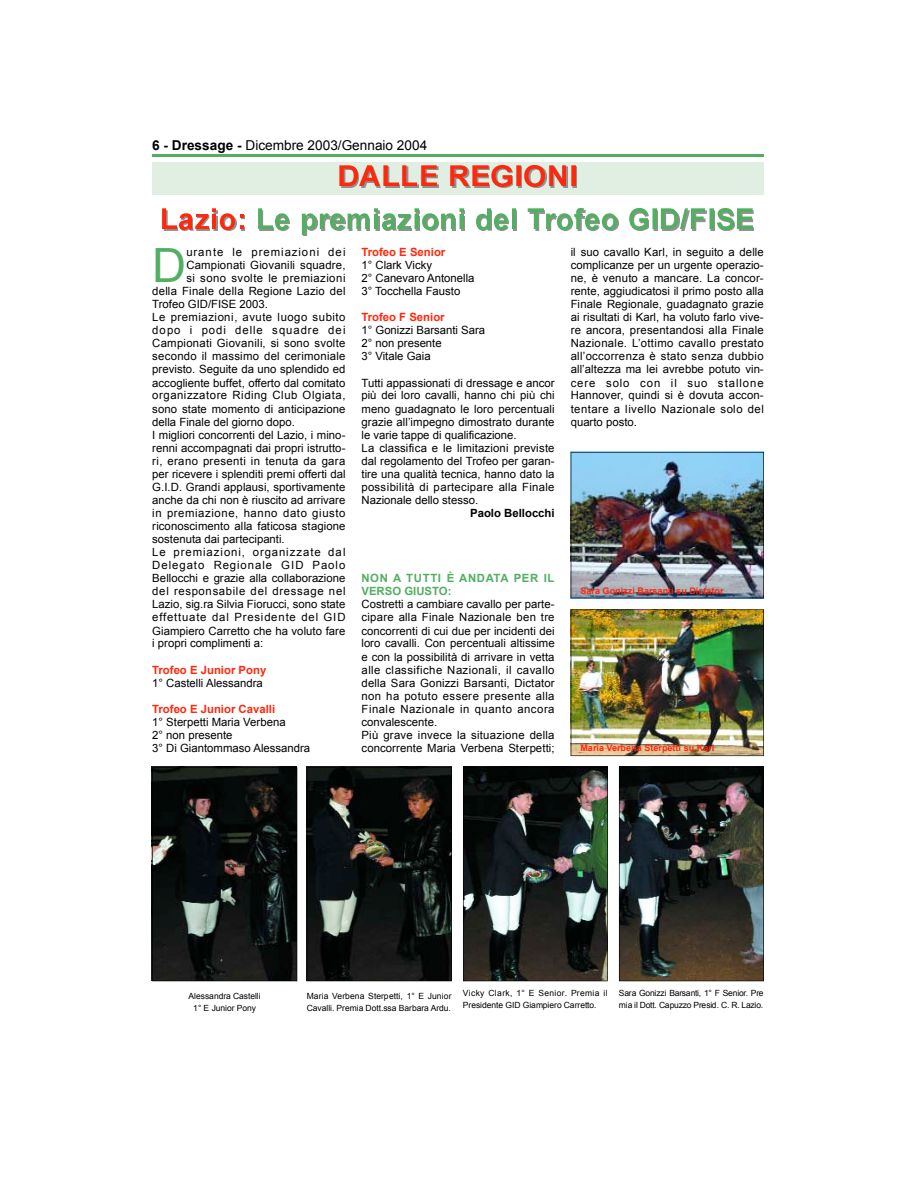
<style>
.page{position:relative;width:918px;height:1188px;background:#fff}
.page>*{position:absolute;margin:0;border:0;box-sizing:border-box;transform-origin:0 0}
.t1{font:47.25px "Arial";color:#52af61}
.t2{font:13.65px "Arial";color:#000}
.t3{font:11.4px/13px "Arial";letter-spacing:.005em;color:#000}
.t4{font:11.4px "Arial";letter-spacing:.025em;color:#000}
.t5{font:11.4px "Arial";letter-spacing:.08em;color:#000}
.t6{font:11.4px "Arial";letter-spacing:.05em;color:#000}
.t7{font:11.4px "Arial";letter-spacing:.04em;color:#000}
.t8{font:700 11.4px "Arial";color:#000}
.t9{font:700 9.15px "Arial";color:#ff280d}
.t10{font:8.55px/12.6px "Arial";color:#000}
.t11{font:8.55px/12.1px "Arial";letter-spacing:-.02em;color:#000}
.s1{font-weight:700}
.s2{font-weight:700;color:#ff280d}
.s3{font-weight:700;color:#52af61}
</style>
<div class="page">
<img style="left:571px;top:610px;width:193px;height:146px">
<img style="left:571px;top:452px;width:193px;height:146px">
<hr style="left:152px;top:155px;width:612px;height:2px;background:#52af61">
<img style="left:163px;top:225px;width:15px;height:5px">
<img style="left:162px;top:209px;width:14px;height:20px">
<img style="left:181px;top:229px;width:29px;height:2px">
<img style="left:177px;top:214px;width:31px;height:15px">
<img style="left:213px;top:210px;width:4px;height:20px">
<img style="left:208px;top:209px;width:8px;height:20px">
<img style="left:223px;top:215px;width:22px;height:16px">
<img style="left:217px;top:214px;width:27px;height:15px">
<img style="left:259px;top:225px;width:14px;height:5px">
<img style="left:258px;top:209px;width:14px;height:20px">
<img style="left:278px;top:219px;width:12px;height:12px">
<img style="left:273px;top:214px;width:16px;height:15px">
<img style="left:301px;top:234px;width:7px;height:2px">
<img style="left:301px;top:214px;width:15px;height:20px">
<img style="left:321px;top:217px;width:49px;height:14px">
<img style="left:316px;top:214px;width:53px;height:15px">
<img style="left:375px;top:210px;width:4px;height:20px">
<img style="left:374px;top:209px;width:4px;height:20px">
<img style="left:384px;top:229px;width:28px;height:2px">
<img style="left:379px;top:214px;width:32px;height:15px">
<img style="left:415px;top:210px;width:4px;height:20px">
<img style="left:411px;top:209px;width:7px;height:20px">
<img style="left:426px;top:215px;width:29px;height:16px">
<img style="left:422px;top:214px;width:32px;height:15px">
<img style="left:461px;top:210px;width:4px;height:20px">
<img style="left:459px;top:209px;width:4px;height:20px">
<img style="left:479px;top:210px;width:12px;height:21px">
<img style="left:476px;top:209px;width:14px;height:20px">
<img style="left:497px;top:217px;width:11px;height:14px">
<img style="left:491px;top:214px;width:16px;height:15px">
<img style="left:513px;top:210px;width:4px;height:20px">
<img style="left:508px;top:209px;width:8px;height:20px">
<img style="left:535px;top:210px;width:10px;height:20px">
<img style="left:527px;top:209px;width:16px;height:20px">
<img style="left:543px;top:229px;width:28px;height:2px">
<img style="left:542px;top:214px;width:30px;height:15px">
<img style="left:572px;top:209px;width:12px;height:20px">
<img style="left:588px;top:218px;width:30px;height:13px">
<img style="left:583px;top:214px;width:34px;height:15px">
<img style="left:634px;top:212px;width:23px;height:19px">
<img style="left:629px;top:209px;width:18px;height:20px">
<img style="left:649px;top:209px;width:9px;height:20px">
<img style="left:660px;top:209px;width:93px;height:21px">
<img style="left:716px;top:210px;width:38px;height:21px">
<div style="left:152px;top:162px;width:612px;height:33px;background:#e0efe2"></div>
<img style="left:341px;top:167px;width:97px;height:20px">
<img style="left:339px;top:165px;width:98px;height:21px">
<img style="left:452px;top:167px;width:115px;height:21px">
<img style="left:450px;top:165px;width:70px;height:21px">
<img style="left:522px;top:165px;width:53px;height:21px">
<img style="left:569px;top:167px;width:8px;height:20px">
<img style="left:463px;top:767px;width:145px;height:214px">
<svg style="left:307px;top:767px;width:145px;height:214px;background:#191c19"></svg>
<img style="left:619px;top:767px;width:145px;height:214px">
<svg style="left:152px;top:767px;width:145px;height:214px;background:#171b1a"></svg>
<p class="t2" style="left:152px;top:137px;width:277px"><span class="s1">6 - Dressage -</span> Dicembre 2003/Gennaio 2004</p>
<p class="t1" style="left:152px;top:239px;width:36px">D</p>
<p class="t5" style="left:186px;top:246px;width:161px">urante le premiazioni dei</p>
<p class="t3" style="left:186px;top:258px;width:161px">Campionati Giovanili squadre,</p>
<p class="t7" style="left:186px;top:272px;width:161px">si sono svolte le premiazioni</p>
<p class="t4" style="left:152px;top:285px;width:195px">della Finale della Regione Lazio del</p>
<p class="t3" style="left:152px;top:297px;width:117px">Trofeo GID/FISE 2003.</p>
<p class="t6" style="left:152px;top:311px;width:195px">Le premiazioni, avute luogo subito</p>
<p class="t5" style="left:152px;top:324px;width:195px">dopo i podi delle squadre dei</p>
<p class="t4" style="left:152px;top:337px;width:195px">Campionati Giovanili, si sono svolte</p>
<p class="t4" style="left:152px;top:350px;width:195px">secondo il massimo del cerimoniale</p>
<p class="t3" style="left:152px;top:363px;width:195px">previsto. Seguite da uno splendido ed</p>
<p class="t3" style="left:152px;top:376px;width:195px">accogliente buffet, offerto dal comitato</p>
<p class="t6" style="left:152px;top:389px;width:195px">organizzatore Riding Club Olgiata,</p>
<p class="t3" style="left:152px;top:402px;width:195px">sono state momento di anticipazione</p>
<p class="t3" style="left:152px;top:415px;width:144px">della Finale del giorno dopo.</p>
<p class="t3" style="left:152px;top:428px;width:195px">I migliori concorrenti del Lazio, i mino-</p>
<p class="t3" style="left:152px;top:441px;width:195px">renni accompagnati dai propri istrutto-</p>
<p class="t4" style="left:152px;top:455px;width:195px">ri, erano presenti in tenuta da gara</p>
<p class="t3" style="left:152px;top:467px;width:195px">per ricevere i splenditi premi offerti dal</p>
<p class="t3" style="left:152px;top:480px;width:195px">G.I.D. Grandi applausi, sportivamente</p>
<p class="t3" style="left:152px;top:493px;width:195px">anche da chi non è riuscito ad arrivare</p>
<p class="t6" style="left:152px;top:506px;width:195px">in premiazione, hanno dato giusto</p>
<p class="t3" style="left:152px;top:519px;width:195px">riconoscimento alla faticosa stagione</p>
<p class="t3" style="left:152px;top:533px;width:134px">sostenuta dai partecipanti.</p>
<p class="t5" style="left:152px;top:546px;width:195px">Le premiazioni, organizzate dal</p>
<p class="t5" style="left:152px;top:559px;width:195px">Delegato Regionale GID Paolo</p>
<p class="t3" style="left:152px;top:572px;width:195px">Bellocchi e grazie alla collaborazione</p>
<p class="t6" style="left:152px;top:585px;width:195px">del responsabile del dressage nel</p>
<p class="t3" style="left:152px;top:598px;width:195px">Lazio, sig.ra Silvia Fiorucci, sono state</p>
<p class="t5" style="left:152px;top:611px;width:195px">e ffettuate dal Presidente del GID</p>
<p class="t3" style="left:152px;top:624px;width:195px">Giampiero Carretto che ha voluto fare</p>
<p class="t3" style="left:152px;top:637px;width:113px">i propri complimenti a:</p>
<p class="t3" style="left:152px;top:663px;width:116px"><span class="s2">Trofeo E Junior Pony<br></span>1° Castelli Alessandra</p>
<p class="t3" style="left:152px;top:702px;width:159px"><span class="s2">Trofeo E Junior Cavalli<br></span>1° Sterpetti Maria Verbena<br>2° non presente<br>3° Di Giantommaso Alessandra</p>
<p class="t3" style="left:361px;top:245px;width:115px"><span class="s2">Trofeo E Senior<br></span>1° Clark Vicky<br>2° Canevaro Antonella<br>3° Tocchella Fausto</p>
<p class="t3" style="left:361px;top:311px;width:125px"><span class="s2">Trofeo F Senior<br></span>1° Gonizzi Barsanti Sara<br>2° non presente<br>3° Vitale Gaia</p>
<p class="t3" style="left:361px;top:376px;width:195px">Tutti appassionati di dressage e ancor</p>
<p class="t3" style="left:361px;top:389px;width:195px">più dei loro cavalli, hanno chi più chi</p>
<p class="t3" style="left:361px;top:402px;width:195px">meno guadagnato le loro percentuali</p>
<p class="t3" style="left:361px;top:415px;width:195px">grazie all’impegno dimostrato durante</p>
<p class="t3" style="left:361px;top:428px;width:157px">le varie tappe di qualificazione.</p>
<p class="t3" style="left:361px;top:441px;width:195px">La classifica e le limitazioni previste</p>
<p class="t3" style="left:361px;top:454px;width:195px">dal regolamento del Trofeo per garan-</p>
<p class="t3" style="left:361px;top:467px;width:195px">tire una qualità tecnica, hanno dato la</p>
<p class="t4" style="left:361px;top:480px;width:194px">possibilità di partecipare alla Finale</p>
<p class="t3" style="left:361px;top:493px;width:118px">Nazionale dello stesso.</p>
<p class="t8" style="left:470px;top:506px;width:86px">Paolo Bellocchi</p>
<p class="t3" style="left:571px;top:245px;width:195px;text-align:justify">il suo cavallo Karl, in seguito a delle complicanze per un urgente operazio&shy;ne, è venuto a mancare. La concor&shy;rente, aggiudicatosi il primo posto alla Finale Regionale, guadagnato grazie ai risultati di Karl, ha voluto farlo vive&shy;re ancora, presentandosi alla Finale Nazionale. L’ottimo cavallo prestato all’occorrenza è stato senza dubbio all’altezza ma lei avrebbe potuto vin&shy;cere solo con il suo stallone H a n n o v e r, quindi si è dovuta accon&shy;tentare a livello Nazionale solo del quarto posto.</p>
<p class="t3" style="left:361px;top:572px;width:195px"><span class="s3">NON A TUTTI È A N D ATA PER IL VERSO GIUSTO:<br></span>Costretti a cambiare cavallo per parte&shy;cipare alla Finale Nazionale ben tre concorrenti di cui due per incidenti dei loro cavalli. Con percentuali altissime e con la possibilità di arrivare in vetta alle classifiche Nazionali, il cavallo della Sara Gonizzi Barsanti, Dictator non ha potuto essere presente alla Finale Nazionale in quanto ancora convalescente.<br>Più grave invece la situazione della concorrente Maria Verbena Sterpetti;</p>
<p class="t9" style="left:580px;top:585px;width:145px">Sara Gonizzi Barsanti su Dictator</p>
<p class="t9" style="left:580px;top:743px;width:136px">Maria Verbena Sterpetti su Karl</p>
<p class="t10" style="left:189px;top:990px;width:74px;text-align:center">Alessandra Castelli<br>1° E Junior Pony</p>
<p class="t10" style="left:307px;top:990px;width:147px">Maria Verbena Sterpetti, 1° E Junior<br>Cavalli. Premia Dott.ssa Barbara A rd u .</p>
<p class="t10" style="left:463px;top:987px;width:146px;line-height:12.1px">Vicky Clark, 1° E Senior. Premia il<br>Presidente GID Giampiero Carretto.</p>
<p class="t11" style="left:619px;top:987px;width:146px">Sara Gonizzi Barsanti, 1° F Senior. Pre mia il Dott. Capuzzo Presid. C. R. Lazio.</p>
</div>
